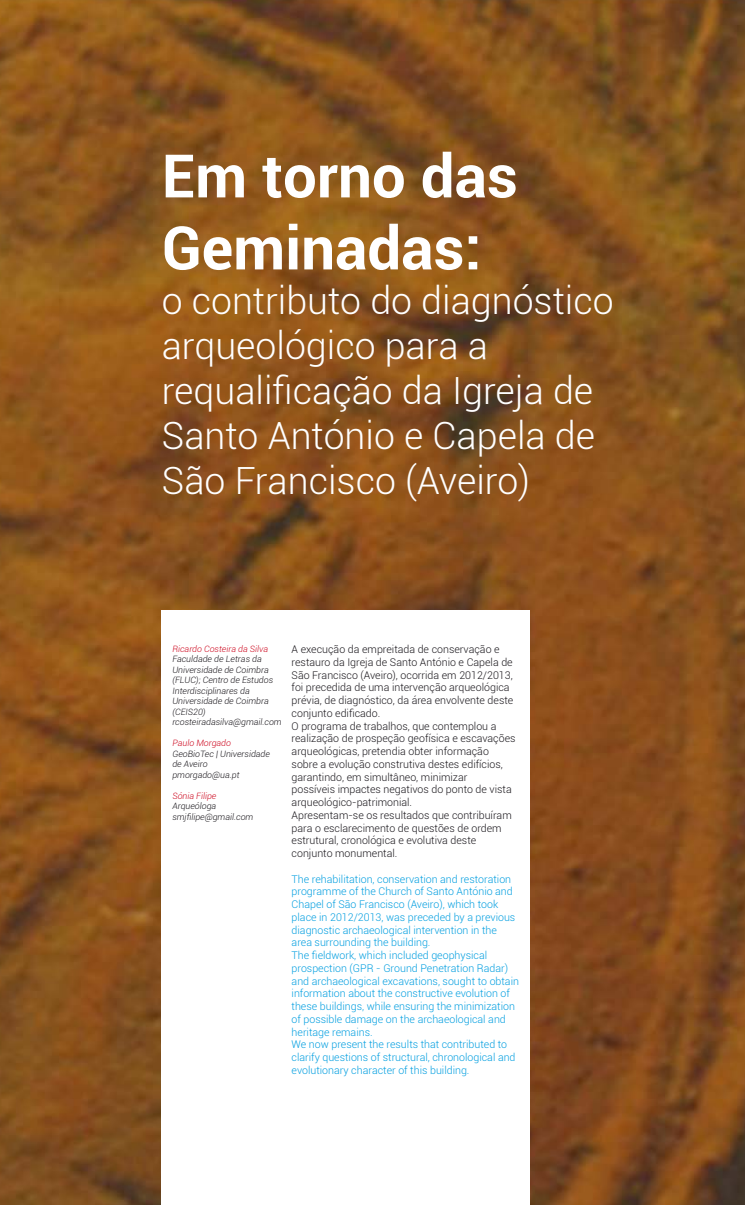
<style>
.page{position:relative;width:745px;height:1205px;background:#fff}
.page>*{position:absolute;margin:0;border:0;box-sizing:border-box;transform-origin:0 0}
.t1{font:700 60px/72px "Roboto";color:#fff}
.t2{font:300 37.5px/45px "Roboto";color:#fff}
.t3{font:300 10.62px/12.8px "Roboto";color:#009ee0}
.t4{font:300 10.62px/12.8px "Roboto";color:#1a171c}
.t5{font:italic 300 8.75px/10.5px "Roboto";color:#1a171c}
.t6{font:italic 300 8.75px "Roboto";color:#cd071e}
</style>
<div class="page">
<img style="left:0;top:0;width:744px;height:1205px">
<div style="left:162px;top:611px;width:367px;height:594px;background:#fff"></div>
<h1 class="t1" style="left:162px;top:138px;width:357px">Em torno das<br>Geminadas:</h1>
<h2 class="t2" style="left:162px;top:277px;width:453px">o contributo do diagnóstico arqueológico para a requalificação da Igreja de<br>Santo António e Capela de<br>São Francisco (Aveiro)</h2>
<p class="t6" style="left:172px;top:642px;width:97px">Ricardo Costeira da Silva</p>
<p class="t5" style="left:172px;top:653px;width:111px">Faculdade de Letras da<br>Universidade de Coimbra (FLUC); Centro de Estudos<br>Interdisciplinares da<br>Universidade de Coimbra (CEIS20) rcosteiradasilva@gmail.com</p>
<p class="t6" style="left:172px;top:737px;width:60px">Paulo Morgado</p>
<p class="t5" style="left:172px;top:748px;width:99px">GeoBioTec | Universidade de Aveiro pmorgado@ua.pt</p>
<p class="t6" style="left:172px;top:789px;width:45px">Sónia Filipe</p>
<p class="t5" style="left:172px;top:800px;width:82px">Arqueóloga smjfilipe@gmail.com</p>
<p class="t4" style="left:291px;top:642px;width:225px">A execução da empreitada de conservação e restauro da Igreja de Santo António e Capela de São Francisco (Aveiro), ocorrida em 2012/2013, foi precedida de uma intervenção arqueológica prévia, de diagnóstico, da área envolvente deste conjunto edificado.<br>O programa de trabalhos, que contemplou a realização de prospeção geofísica e escavações arqueológicas, pretendia obter informação sobre a evolução construtiva destes edifícios, garantindo, em simultâneo, minimizar<br>possíveis impactes negativos do ponto de vista arqueológico-patrimonial.<br>Apresentam-se os resultados que contribuíram para o esclarecimento de questões de ordem estrutural, cronológica e evolutiva deste conjunto monumental.</p>
<p class="t3" style="left:291px;top:872px;width:229px">The rehabilitation, conservation and restoration programme of the Church of Santo António and Chapel of São Francisco (Aveiro), which took place in 2012/2013, was preceded by a previous diagnostic archaeological intervention in the area surrounding the building.<br>The fieldwork, which included geophysical prospection (GPR - Ground Penetration Radar) and archaeological excavations, sought to obtain information about the constructive evolution of these buildings, while ensuring the minimization of possible damage on the archaeological and heritage remains.<br>We now present the results that contributed to clarify questions of structural, chronological and evolutionary character of this building.</p>
</div>
